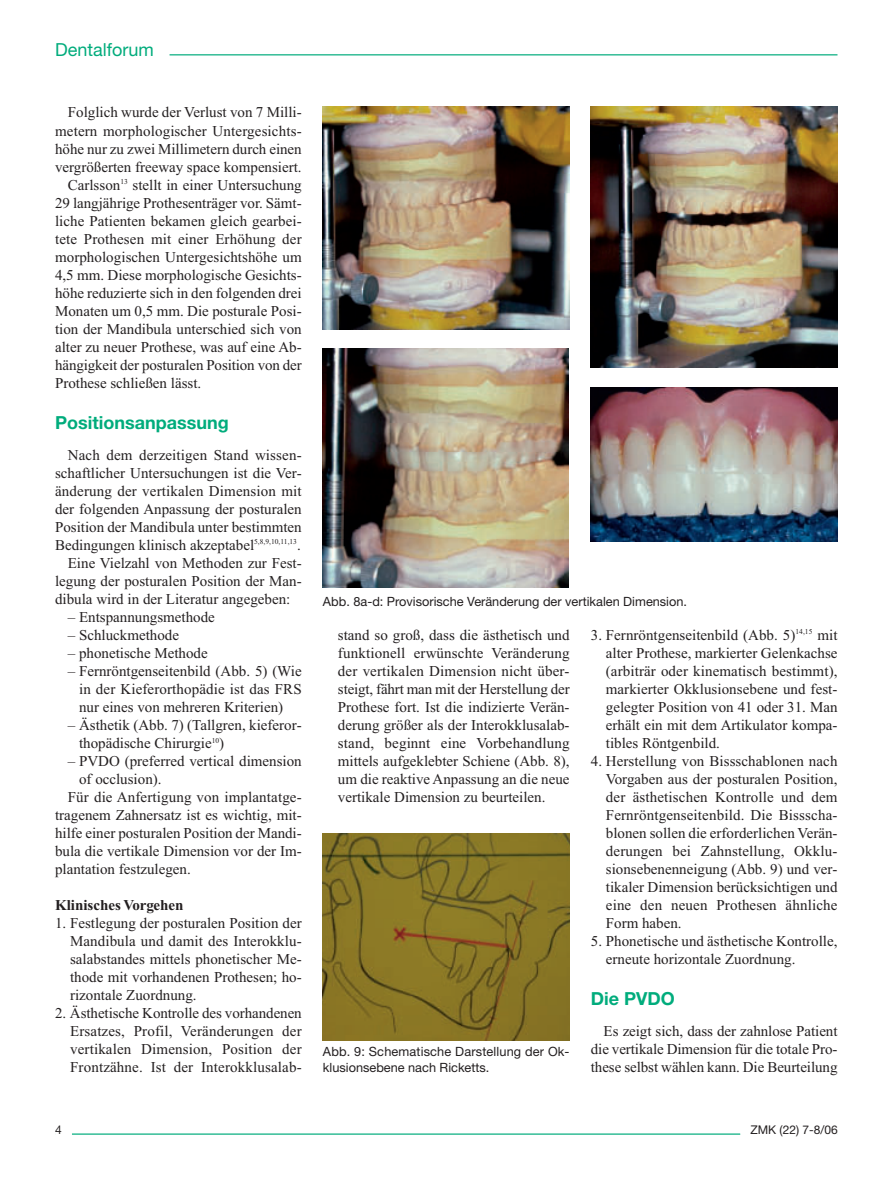
<style>
.page{position:relative;width:893px;height:1191px;background:#fff}
.page>*{position:absolute;margin:0;border:0;box-sizing:border-box;transform-origin:0 0}
.t1{font:700 18px "Helvetica Neue";color:#00ac7c}
.t2{font:18px "Helvetica Neue";color:#00ac7c}
.t3{font:15px/18px "Times";color:#231f20;text-align:justify}
.t4{font:700 15px "Times";color:#231f20}
.t5{font:12.75px/15.3px "Helvetica Neue";color:#231f20}
.t6{font:12px "Helvetica Neue";color:#231f20}
.s1{color:#fff}
</style>
<div class="page">
<hr style="left:170px;top:54px;width:667px;height:1px;background:#00ac7c">
<hr style="left:55px;top:1133px;width:782px;height:1px;background:#00ac7c">
<hr style="left:740px;top:1132px;width:98px;height:3px;background:#fff">
<hr style="left:55px;top:1132px;width:17px;height:3px;background:#fff">
<img style="left:323px;top:833px;width:247px;height:207px">
<img style="left:323px;top:107px;width:247px;height:222px">
<img style="left:591px;top:107px;width:246px;height:261px">
<img style="left:323px;top:349px;width:246px;height:238px">
<img style="left:591px;top:387px;width:246px;height:155px">
<p class="t2" style="left:55px;top:43px;width:100px">Dentalforum</p>
<p class="t3" style="left:68px;top:105px;width:235px">Folglich wurde der Verlust von 7 Milli-</p>
<p class="t3" style="left:55px;top:123px;width:248px">metern morphologischer Untergesichts-</p>
<p class="t3" style="left:55px;top:141px;width:248px">höhe nur zu zwei Millimetern durch einen</p>
<p class="t3" style="left:55px;top:159px;width:248px">vergrößerten freeway space kompensiert.</p>
<p class="t3" style="left:68px;top:177px;width:235px">Carlsson<sup>13</sup> stellt in einer Untersuchung</p>
<p class="t3" style="left:55px;top:195px;width:248px">29 langjährige Prothesenträger vor. Sämt-</p>
<p class="t3" style="left:55px;top:213px;width:248px">liche Patienten bekamen gleich gearbei-</p>
<p class="t3" style="left:55px;top:231px;width:248px">tete Prothesen mit einer Erhöhung der</p>
<p class="t3" style="left:55px;top:249px;width:248px">morphologischen Untergesichtshöhe um</p>
<p class="t3" style="left:55px;top:267px;width:248px">4,5 mm. Diese morphologische Gesichts-</p>
<p class="t3" style="left:55px;top:285px;width:248px">höhe reduzierte sich in den folgenden drei</p>
<p class="t3" style="left:55px;top:303px;width:248px">Monaten um 0,5 mm. Die posturale Posi-</p>
<p class="t3" style="left:55px;top:321px;width:248px">tion der Mandibula unterschied sich von</p>
<p class="t3" style="left:55px;top:339px;width:248px">alter zu neuer Prothese, was auf eine Ab-</p>
<p class="t3" style="left:55px;top:357px;width:248px">hängigkeit der posturalen Position von der</p>
<p class="t3" style="left:55px;top:375px;width:148px">Prothese schließen lässt.</p>
<p class="t1" style="left:55px;top:416px;width:175px">Positionsanpassung</p>
<p class="t3" style="left:68px;top:447px;width:235px">Nach dem derzeitigen Stand wissen-</p>
<p class="t3" style="left:55px;top:465px;width:248px">schaftlicher Untersuchungen ist die Ver-</p>
<p class="t3" style="left:55px;top:483px;width:248px">änderung der vertikalen Dimension mit</p>
<p class="t3" style="left:55px;top:501px;width:248px">der folgenden Anpassung der posturalen</p>
<p class="t3" style="left:55px;top:519px;width:248px">Position der Mandibula unter bestimmten</p>
<p class="t3" style="left:55px;top:537px;width:247px">Bedingungen klinisch akzeptabel<sup>5,8,9,10,11,13</sup>.</p>
<p class="t3" style="left:68px;top:555px;width:235px">Eine Vielzahl von Methoden zur Fest-</p>
<p class="t3" style="left:55px;top:573px;width:248px">legung der posturalen Position der Man-</p>
<p class="t3" style="left:55px;top:591px;width:237px">dibula wird in der Literatur angegeben:</p>
<p class="t3" style="left:68px;top:609px;width:149px">– Entspannungsmethode</p>
<p class="t3" style="left:68px;top:627px;width:113px">– Schluckmethode</p>
<p class="t3" style="left:68px;top:645px;width:141px">– phonetische Methode</p>
<p class="t3" style="left:79px;top:663px;width:224px;text-indent:-11px">– Fernröntgenseitenbild (Abb. 5) (Wie in der Kieferorthopädie ist das FRS nur eines von mehreren Kriterien)</p>
<p class="t3" style="left:79px;top:717px;width:224px;text-indent:-11px">– Ästhetik (Abb. 7) (Tallgren, kieferor&shy;thopädische Chirurgie<sup>10</sup>)</p>
<p class="t3" style="left:68px;top:753px;width:235px">– PVDO (preferred vertical dimension</p>
<p class="t3" style="left:79px;top:771px;width:84px">of occlusion).</p>
<p class="t3" style="left:68px;top:789px;width:235px">Für die Anfertigung von implantatge-</p>
<p class="t3" style="left:55px;top:807px;width:248px">tragenem Zahnersatz ist es wichtig, mit-</p>
<p class="t3" style="left:55px;top:825px;width:248px">hilfe einer posturalen Position der Mandi-</p>
<p class="t3" style="left:55px;top:843px;width:248px">bula die vertikale Dimension vor der Im-</p>
<p class="t3" style="left:55px;top:861px;width:137px">plantation festzulegen.</p>
<p class="t4" style="left:55px;top:899px;width:130px">Klinisches Vorgehen</p>
<p class="t3" style="left:70px;top:915px;width:233px;text-indent:-15px">1. Festlegung der posturalen Position der Mandibula und damit des Interokklu&shy;salabstandes mittels phonetischer Me&shy;thode mit vorhandenen Prothesen; ho&shy;rizontale Zuordnung.</p>
<p class="t3" style="left:70px;top:1005px;width:233px;text-indent:-15px">2. Ästhetische Kontrolle des vorhandenen Ersatzes, Profil, Veränderungen der vertikalen Dimension, Position der Frontzähne. Ist der Interokklusalab-</p>
<p class="t5" style="left:323px;top:594px;width:366px">Abb. 8a-d: Provisorische Veränderung der vertikalen Dimension.</p>
<p class="t3" style="left:338px;top:627px;width:233px">stand so groß, dass die ästhetisch und funktionell erwünschte Veränderung der vertikalen Dimension nicht über&shy;steigt, fährt man mit der Herstellung der Prothese fort. Ist die indizierte Verän&shy;derung größer als der Interokklusalab&shy;stand, beginnt eine Vorbehandlung mittels aufgeklebter Schiene (Abb. 8), um die reaktive Anpassung an die neue vertikale Dimension zu beurteilen.</p>
<p class="t3" style="left:606px;top:627px;width:233px;text-indent:-15px">3. Fernröntgenseitenbild (Abb. 5)<sup>14,15</sup> mit alter Prothese, markierter Gelenkachse (arbiträr oder kinematisch bestimmt), markierter Okklusionsebene und fest&shy;gelegter Position von 41 oder 31. Man erhält ein mit dem Artikulator kompa&shy;tibles Röntgenbild.</p>
<p class="t3" style="left:606px;top:753px;width:233px;text-indent:-15px">4. Herstellung von Bissschablonen nach Vorgaben aus der posturalen Position, der ästhetischen Kontrolle und dem Fernröntgenseitenbild. Die Bissscha&shy;blonen sollen die erforderlichen Verän&shy;derungen bei Zahnstellung, Okklu&shy;sionsebenenneigung (Abb. 9) und ver&shy;tikaler Dimension berücksichtigen und eine den neuen Prothesen ähnliche Form haben.</p>
<p class="t3" style="left:606px;top:933px;width:233px;text-indent:-15px">5. Phonetische und ästhetische Kontrolle, erneute horizontale Zuordnung.</p>
<p class="t1" style="left:591px;top:992px;width:85px">Die PVDO</p>
<p class="t3" style="left:591px;top:1023px;width:248px;text-indent:13px">Es zeigt sich, dass der zahnlose Patient die vertikale Dimension für die totale Pro&shy;these selbst wählen kann. Die Beurteilung</p>
<p class="t5" style="left:323px;top:1045px;width:248px">Abb. 9: Schematische Darstellung der Ok&shy;klusionsebene nach Ricketts.</p>
<p class="t6" style="left:55px;top:1125px;width:18px">4<span class="s1">m</span></p>
<p class="t6" style="left:740px;top:1125px;width:99px"><span class="s1">m</span>ZMK (22) 7-8/06</p>
</div>
